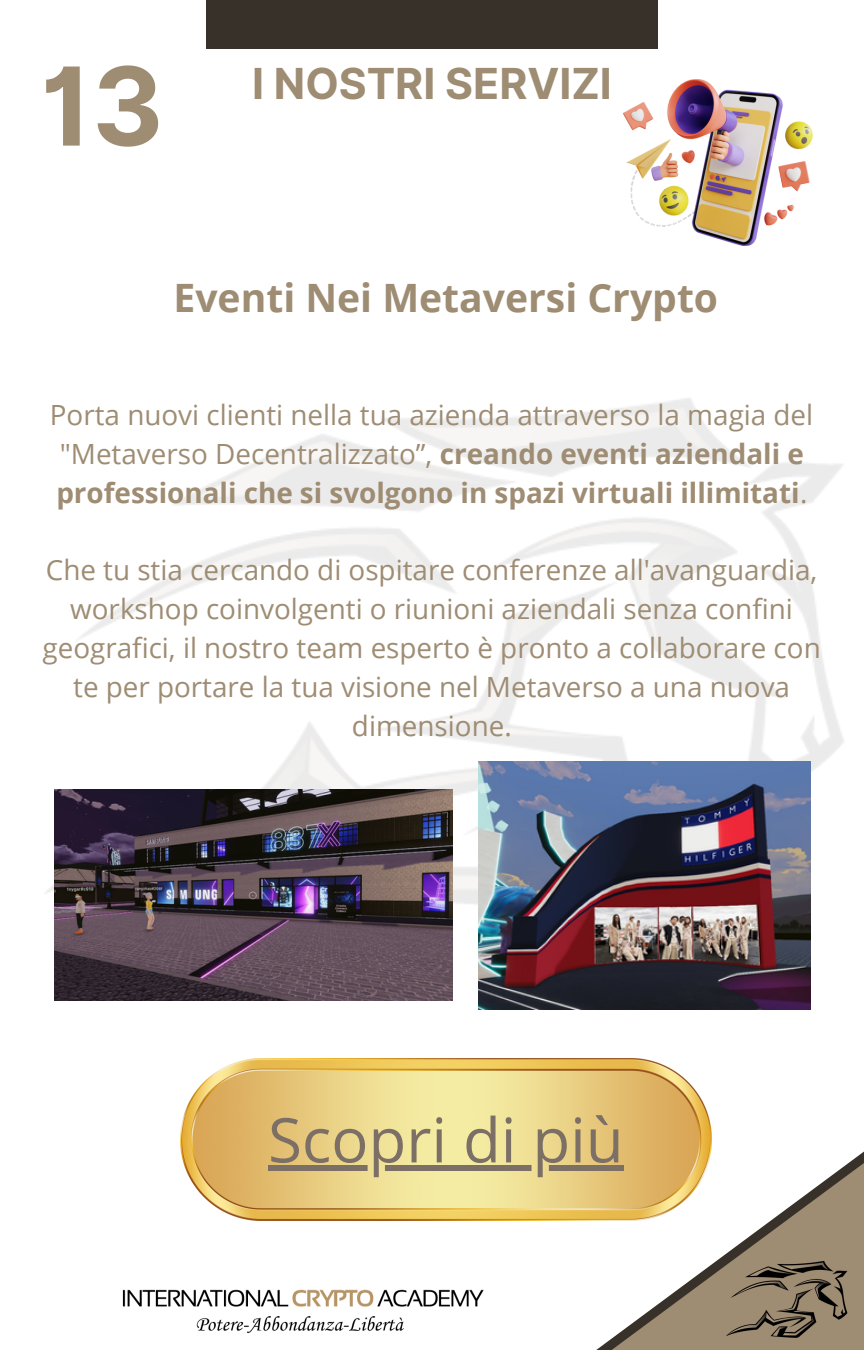
<style>
.page{position:relative;width:864px;height:1350px;background:#fff}
.page>*{position:absolute;margin:0;border:0;box-sizing:border-box;transform-origin:0 0}
.t1{font:700 108.67px "Inter";color:#9e8c73}
.t2{font:61.65px "Open Sans";color:#7c6f66}
.t3{font:700 42.75px "Inter";color:#9e8c73}
.t4{font:700 39.15px "Open Sans";color:#9e8c73}
.t5{font:27.9px/38.7px "Open Sans";color:#9e8c73}
.s1{font-weight:700}
</style>
<div class="page">
<div style="left:206px;top:0;width:452px;height:48px;background:#373129"></div>
<svg style="left:381px;top:941px;width:483px;height:409px"></svg>
<img style="left:46px;top:398px;width:798px;height:543px">
<img style="left:122px;top:1278px;width:373px;height:72px">
<img style="left:653px;top:1249px;width:211px;height:95px">
<img style="left:180px;top:1058px;width:532px;height:162px">
<img style="left:624px;top:80px;width:189px;height:165px">
<img style="left:478px;top:762px;width:333px;height:248px">
<img style="left:54px;top:790px;width:398px;height:211px">
<div style="left:268px;top:1166px;width:356px;height:5px;background:#7c6f66"></div>
<h1 class="t1" style="left:41px;top:41px;width:125px">13</h1>
<h3 class="t3" style="left:252px;top:57px;width:361px">I NOSTRI SERVIZI</h3>
<h3 class="t4" style="left:174px;top:270px;width:546px">Eventi Nei Metaversi Crypto</h3>
<p class="t5" style="left:50px;top:395px;width:765px">Porta nuovi clienti nella tua azienda attraverso la magia del "Metaverso Decentralizzato”, <span class="s1">creando eventi aziendali e professionali che si svolgono in spazi virtuali illimitati</span>.</p>
<p class="t5" style="left:43px;top:550px;width:780px;text-align:center">Che tu stia cercando di ospitare conferenze all'avanguardia, workshop coinvolgenti o riunioni aziendali senza confini geografici, il nostro team esperto è pronto a collaborare con te per portare la tua visione nel Metaverso a una nuova dimensione.</p>
<h2 class="t2" style="left:268px;top:1097px;width:357px">Scopri di più</h2>
</div>
